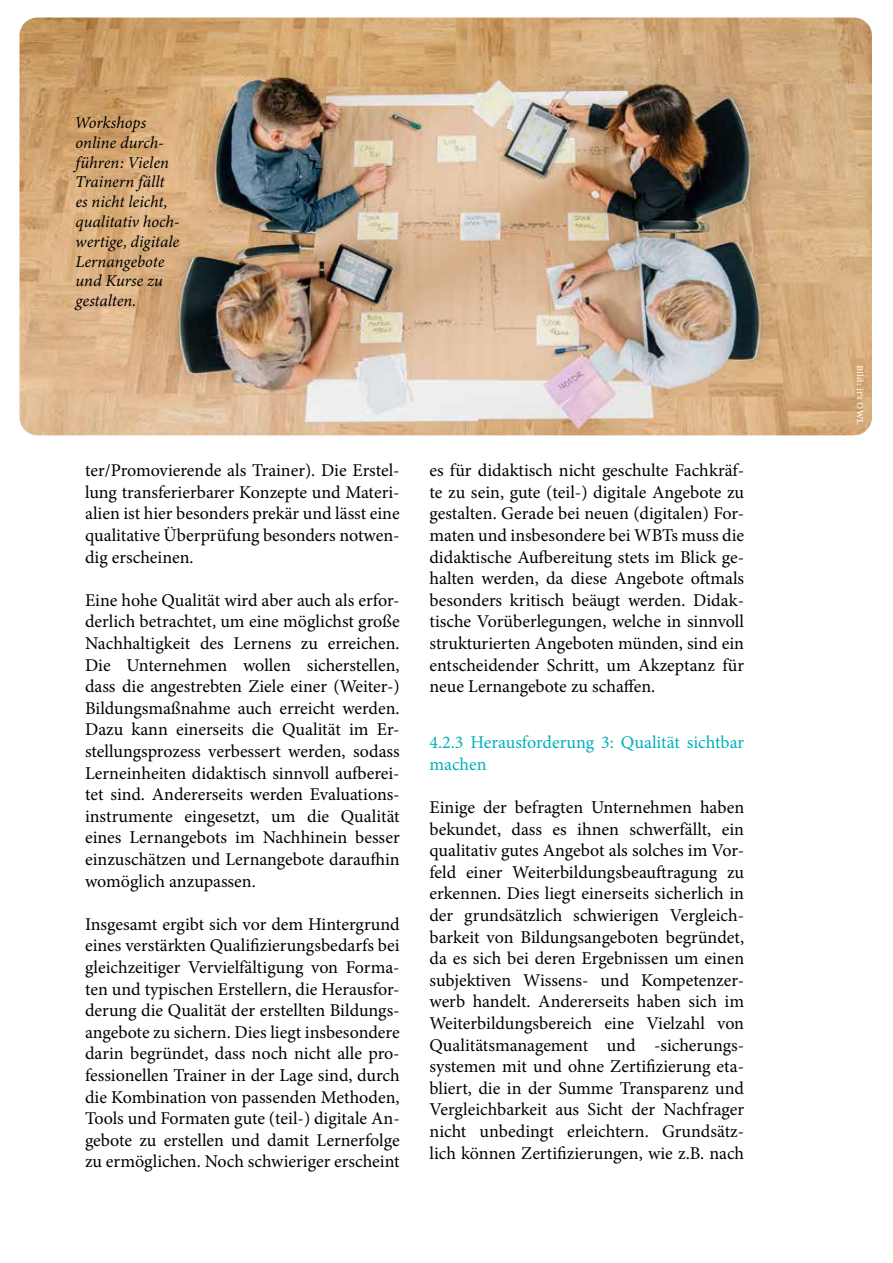
<style>
.page{position:relative;width:893px;height:1263px;background:#fff}
.page>*{position:absolute;margin:0;border:0;box-sizing:border-box;transform-origin:0 0}
.t1{font:18px/21.6px "Minion Pro";color:#000;text-align:justify}
.t2{font:18px/21.6px "Minion Pro";color:#00b1b9}
.t3{font:italic 16.5px/19.8px "Minion Variable Concept";color:#000}
.t4{font:9px "Minion Variable Concept";color:#fff}
</style>
<div class="page">
<img style="left:19px;top:18px;width:853px;height:417px">
<p class="t3" style="left:75px;top:113px;width:105px">Workshops online durch&shy;führen: Vielen<br>Trainern fällt es nicht leicht, qualitativ hoch&shy;wertige, digitale<br>Lernangebote und Kurse zu gestalten.</p>
<p class="t1" style="left:85px;top:460px;width:316px">ter/Promovierende als Trainer). Die Erstel&shy;lung transferierbarer Konzepte und Materi&shy;alien ist hier besonders prekär und lässt eine qualitative Überprüfung besonders notwen&shy;dig erscheinen.</p>
<p class="t1" style="left:85px;top:589px;width:316px">Eine hohe Qualität wird aber auch als erfor&shy;derlich betrachtet, um eine möglichst große Nachhaltigkeit des Lernens zu erreichen.<br>Die Unternehmen wollen sicherstellen, dass die angestrebten Ziele einer (Weiter-)<br>Bildungsmaßnahme auch erreicht werden.<br>Dazu kann einerseits die Qualität im Er&shy;stellungsprozess verbessert werden, sodass Lerneinheiten didaktisch sinnvoll aufberei&shy;tet sind. Andererseits werden Evaluations&shy;instrumente eingesetzt, um die Qualität eines Lernangebots im Nachhinein besser einzuschätzen und Lernangebote daraufhin womöglich anzupassen.</p>
<p class="t1" style="left:85px;top:913px;width:316px">Insgesamt ergibt sich vor dem Hintergrund eines verstärkten Qualifizierungsbedarfs bei gleichzeitiger Vervielfältigung von Forma&shy;ten und typischen Erstellern, die Herausfor&shy;derung die Qualität der erstellten Bildungs&shy;angebote zu sichern. Dies liegt insbesondere darin begründet, dass noch nicht alle pro&shy;fessionellen Trainer in der Lage sind, durch die Kombination von passenden Methoden, Tools und Formaten gute (teil-) digitale An&shy;gebote zu erstellen und damit Lernerfolge zu ermöglichen. Noch schwieriger erscheint</p>
<p class="t1" style="left:429px;top:460px;width:316px">es für didaktisch nicht geschulte Fachkräf&shy;te zu sein, gute (teil-) digitale Angebote zu gestalten. Gerade bei neuen (digitalen) For&shy;maten und insbesondere bei WBTs muss die didaktische Aufbereitung stets im Blick ge&shy;halten werden, da diese Angebote oftmals besonders kritisch beäugt werden. Didak&shy;tische Vorüberlegungen, welche in sinnvoll strukturierten Angeboten münden, sind ein entscheidender Schritt, um Akzeptanz für neue Lernangebote zu schaffen.</p>
<p class="t2" style="left:429px;top:732px;width:316px">4.2.3 Herausforderung 3: Qualität sichtbar machen</p>
<p class="t1" style="left:429px;top:796px;width:316px">Einige der befragten Unternehmen haben bekundet, dass es ihnen schwerfällt, ein qualitativ gutes Angebot als solches im Vor&shy;feld einer Weiterbildungsbeauftragung zu erkennen. Dies liegt einerseits sicherlich in der grundsätzlich schwierigen Vergleich&shy;barkeit von Bildungsangeboten begründet, da es sich bei deren Ergebnissen um einen subjektiven Wissens- und Kompetenzer&shy;werb handelt. Andererseits haben sich im Weiterbildungsbereich eine Vielzahl von Qualitätsmanagement und -sicherungs&shy;systemen mit und ohne Zertifizierung eta&shy;bliert, die in der Summe Transparenz und Vergleichbarkeit aus Sicht der Nachfrager nicht unbedingt erleichtern. Grundsätz&shy;lich können Zertifizierungen, wie z.B. nach</p>
<p class="t4" style="left:866px;top:365px;width:61px;rotate:90deg">Bild: it‘s OWL</p>
</div>
